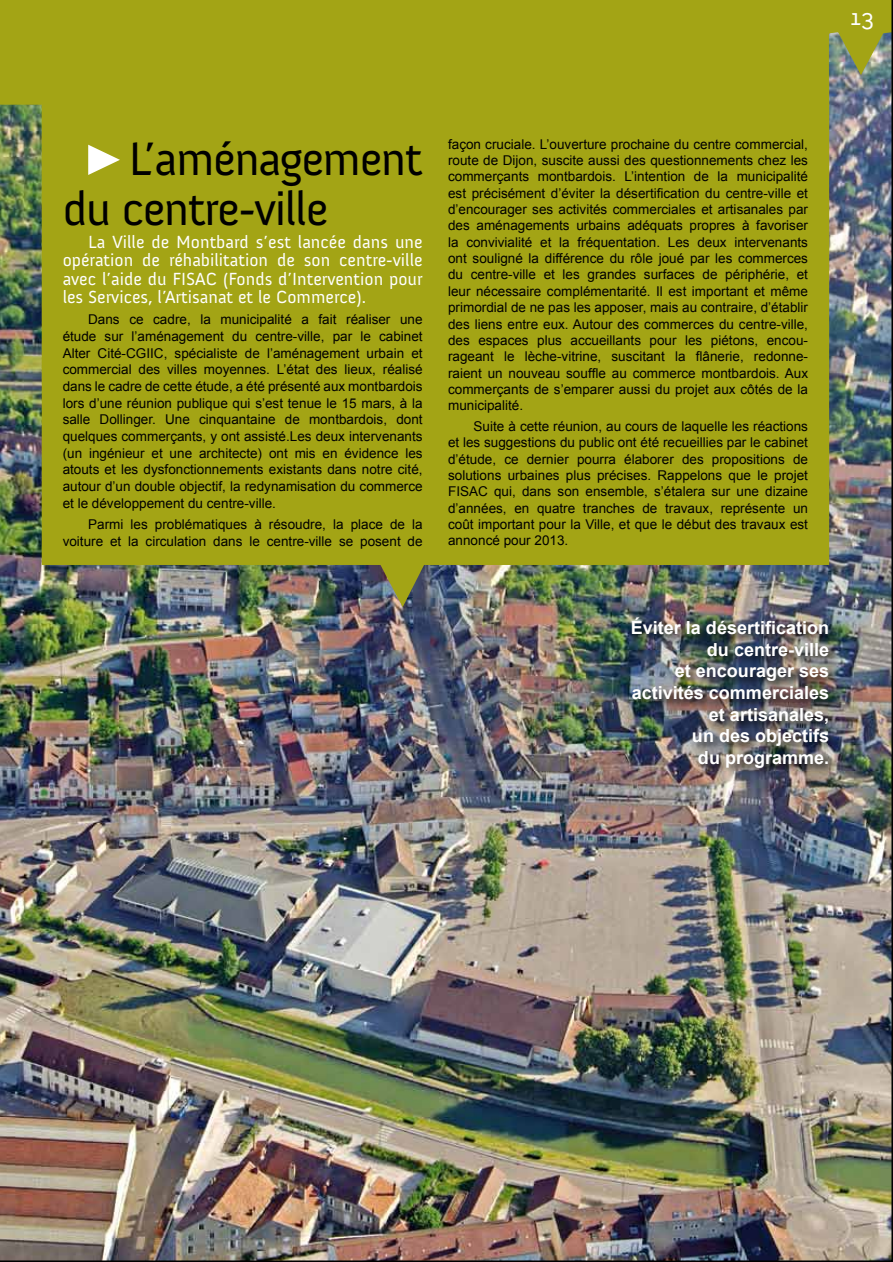
<style>
.page{position:relative;width:893px;height:1262px;background:#fff}
.page>*{position:absolute;margin:0;border:0;box-sizing:border-box;transform-origin:0 0}
.t1{font:48px/49.9px "Anivers";color:#000}
.t2{font:24px "Anivers";color:#fff}
.t3{font:18px/18.5px "Anivers";color:#fff;text-align:justify}
.t4{font:700 18px/21.6px "Arial";color:#fff;text-align:right}
.t5{font:13.5px/16.4px "Arial";color:#000;text-align:justify}
</style>
<div class="page">
<img style="left:1px;top:0;width:891px;height:1261px">
<hr style="left:0;top:0;width:1px;height:1261px;background:#000">
<h2 class="t2" style="left:850px;top:4px;width:25px">13</h2>
<h1 class="t1" style="left:63px;top:134px;width:361px;text-indent:66px">L’aménagement du centre-ville</h1>
<h3 class="t3" style="left:63px;top:233px;width:361px;text-indent:26px">La Ville de M ontbard s’est lancée dans une opération de réhabilitation de son centre-ville avec l’aide du FISAC</h3>
<h3 class="t3" style="left:63px;top:270px;width:361px;text-indent:160px">(Fonds d’I ntervention pour les Services, l’Artisanat et le Commerce).</h3>
<p class="t5" style="left:63px;top:311px;width:361px;text-indent:26px">Dans ce cadre, la municipalité a fait réaliser une étude sur l’aménagement du centre-ville, par le cabinet Alter Cité-CGIIC, spécialiste de l’aménagement urbain et commercial des villes moyennes. L’état des lieux, réalisé dans le cadre de cette étude, a été présenté aux montbardois lors d’une réunion publique qui s’est tenue le 15 mars, à la salle Dollinger. Une cinquantaine de montbardois, dont quelques commerçants, y ont assisté.Les deux intervenants (un ingénieur et une architecte) ont mis en évidence les atouts et les dysfonctionnements existants dans notre cité, autour d’un double objectif, la redynamisation du commerce et le développement du centre-ville.</p>
<p class="t5" style="left:63px;top:516px;width:361px;text-align:right">Parmi les problématiques à résoudre, la place de la voiture et la circulation dans le centre-ville se posent de</p>
<p class="t5" style="left:448px;top:136px;width:361px">façon cruciale. L’ouverture prochaine du centre commercial, route de Dijon, suscite aussi des questionnements chez les commerçants montbardois. L’intention de la municipalité est précisément d’éviter la désertification du centre-ville et d’encourager ses activités commerciales et artisanales par des aménagements urbains adéquats propres à favoriser la convivialité et la fréquentation. Les deux intervenants ont souligné la différence du rôle joué par les commerces du centre-ville et les grandes surfaces de périphérie, et leur nécessaire complémentarité. Il est important et même primordial de ne pas les apposer, mais au contraire, d’établir des liens entre eux. Autour des commerces du centre-ville, des espaces plus accueillants pour les piétons, encou&shy;rageant le lèche-vitrine, suscitant la flânerie, redonne&shy;raient un nouveau souffle au commerce montbardois. Aux commerçants de s’emparer aussi du projet aux côtés de la municipalité.</p>
<p class="t5" style="left:448px;top:418px;width:361px;text-indent:26px">Suite à cette réunion, au cours de laquelle les réactions et les suggestions du public ont été recueillies par le cabinet d’étude, ce dernier pourra élaborer des propositions de solutions urbaines plus précises. Rappelons que le projet FISAC qui, dans son ensemble, s’étalera sur une dizaine d’années, en quatre tranches de travaux, représente un coût important pour la Ville, et que le début des travaux est annoncé pour 2013.</p>
<h3 class="t4" style="left:630px;top:617px;width:200px">Éviter la désertification du centre-ville<br>et encourager ses activités commerciales et artisanales,<br>un des objectifs<br>du programme.</h3>
</div>
